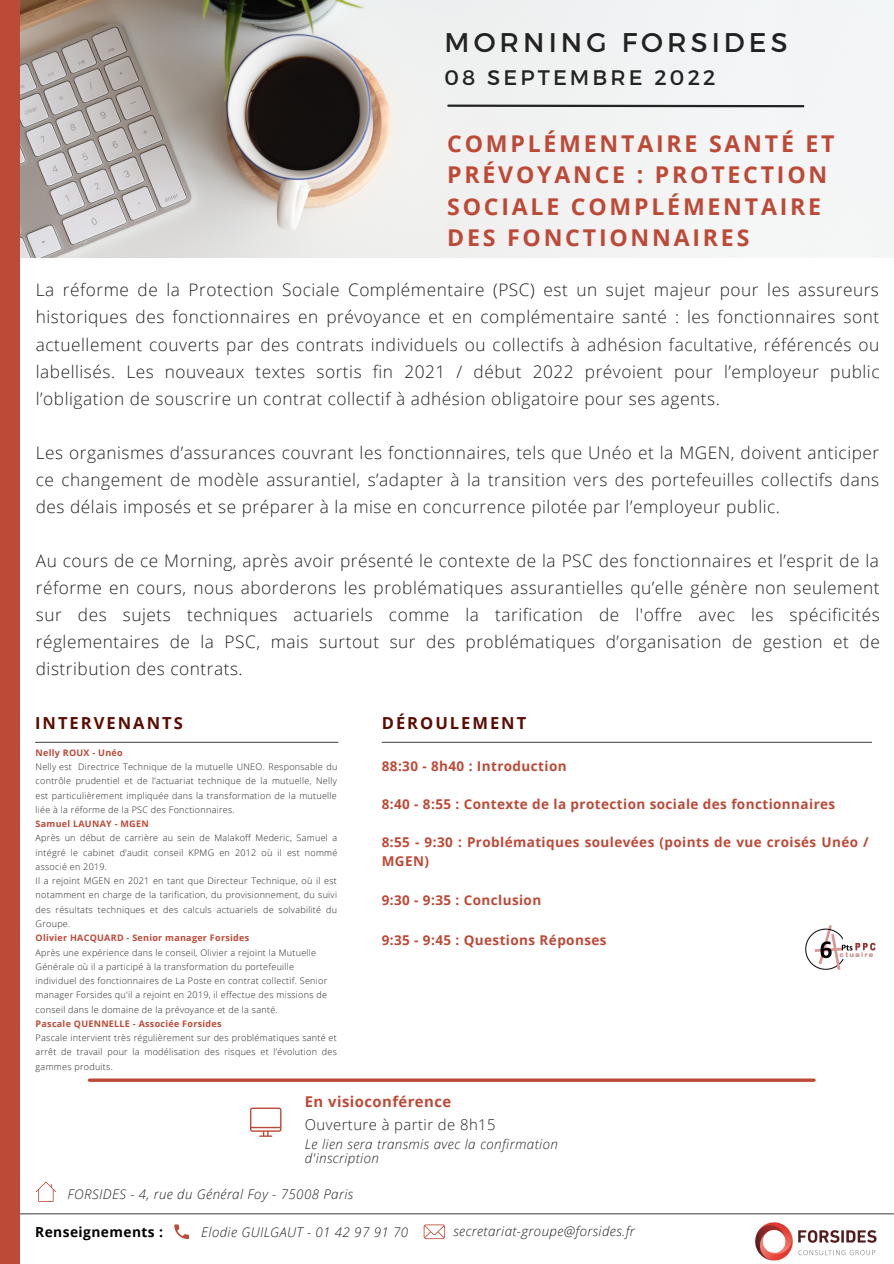
<style>
.page{position:relative;width:894px;height:1264px;background:#fff}
.page>*{position:absolute;margin:0;border:0;box-sizing:border-box;transform-origin:0 0}
.t1{font:27px "Montserrat";letter-spacing:.15em;color:#222}
.t2{font:700 23.1px/31.5px "Open Sans";letter-spacing:.12em;color:#bd4937}
.t3{font:21px "Montserrat";letter-spacing:.15em;color:#222}
.t4{font:300 17.25px/27px "Open Sans";letter-spacing:.03em;color:#222;text-align:justify}
.t5{font:700 16.5px "Open Sans";letter-spacing:.12em;color:#5b0c02}
.t6{font:300 14.85px "Open Sans";letter-spacing:.03em;color:#222}
.t7{font:700 14.85px "Open Sans";letter-spacing:.03em;color:#bd4937}
.t8{font:700 13.8px "Open Sans";letter-spacing:.03em;color:#000}
.t9{font:700 13.5px/19.2px "Open Sans";letter-spacing:.03em;color:#bd4937}
.t10{font:italic 300 13.35px/14.4px "Open Sans";letter-spacing:.03em;color:#222}
.t11{font:300 9px/14.2px "Open Sans";letter-spacing:.03em;color:#222;text-align:justify}
.t12{font:700 9px "Open Sans";letter-spacing:.03em;color:#bd4937}
</style>
<div class="page">
<img style="left:19px;top:0;width:874px;height:258px">
<div style="left:0;top:0;width:19px;height:1263px;background:#bd4937"></div>
<svg style="left:250px;top:1107px;width:31px;height:29px"></svg>
<img style="left:805px;top:925px;width:71px;height:45px">
<svg style="left:174px;top:1224px;width:15px;height:14px"></svg>
<svg style="left:423px;top:1224px;width:22px;height:14px"></svg>
<img style="left:755px;top:1222px;width:122px;height:39px">
<svg style="left:446px;top:103px;width:359px;height:5px"></svg>
<hr style="left:35px;top:741px;width:303px;height:2px;background:#545252">
<hr style="left:89px;top:1078px;width:724px;height:3px;background:#bd4937">
<hr style="left:20px;top:1213px;width:873px;height:1px;background:#545252">
<hr style="left:381px;top:741px;width:490px;height:2px;background:#545252">
<svg style="left:36px;top:1181px;width:20px;height:20px"></svg>
<h1 class="t1" style="left:444px;top:25px;width:344px">MORNING FORSIDES</h1>
<p class="t3" style="left:444px;top:64px;width:272px">08 SEPTEMBRE 2022</p>
<h2 class="t2" style="left:447px;top:127px;width:389px">COMPLÉMENTAIRE SANTÉ ET<br>PRÉVOYANCE : PROTECTION<br>SOCIALE COMPLÉMENTAIRE<br>DES FONCTIONNAIRES</h2>
<p class="t4" style="left:36px;top:276px;width:845px">La réforme de la Protection Sociale Complémentaire (PSC) est un sujet majeur pour les assureurs historiques des fonctionnaires en prévoyance et en complémentaire santé : les fonctionnaires sont actuellement couverts par des contrats individuels ou collectifs à adhésion facultative, référencés ou labellisés. Les nouveaux textes sortis fin 2021 / début 2022 prévoient pour l’employeur public l’obligation de souscrire un contrat collectif à adhésion obligatoire pour ses agents.</p>
<p class="t4" style="left:36px;top:438px;width:844px">Les organismes d’assurances couvrant les fonctionnaires, tels que Unéo et la MGEN, doivent anticiper ce changement de modèle assurantiel, s’adapter à la transition vers des portefeuilles collectifs dans des délais imposés et se préparer à la mise en concurrence pilotée par l’employeur public.</p>
<p class="t4" style="left:36px;top:546px;width:845px">Au cours de ce Morning, après avoir présenté le contexte de la PSC des fonctionnaires et l’esprit de la réforme en cours, nous aborderons les problématiques assurantielles qu’elle génère non seulement sur des sujets techniques actuariels comme la tarification de l'offre avec les spécificités réglementaires de la PSC, mais surtout sur des problématiques d’organisation de gestion et de distribution des contrats.</p>
<p class="t5" style="left:35px;top:711px;width:149px">INTERVENANTS</p>
<p class="t5" style="left:381px;top:711px;width:146px">DÉROULEMENT</p>
<p class="t9" style="left:381px;top:755px;width:186px">88:30 - 8h40 : Introduction</p>
<p class="t9" style="left:381px;top:794px;width:455px">8:40 - 8:55 : Contexte de la protection sociale des fonctionnaires</p>
<p class="t9" style="left:381px;top:832px;width:488px">8:55 - 9:30 : Problématiques soulevées (points de vue croisés Unéo /<br>MGEN)</p>
<p class="t9" style="left:381px;top:889px;width:161px">9:30 - 9:35 : Conclusion</p>
<p class="t9" style="left:381px;top:930px;width:226px">9:35 - 9:45 : Questions Réponses</p>
<p class="t12" style="left:36px;top:746px;width:89px">Nelly ROUX - Unéo</p>
<p class="t11" style="left:36px;top:759px;width:303px">Nelly est Directrice Technique de la mutuelle UNEO. Responsable du contrôle prudentiel et de l’actuariat technique de la mutuelle, Nelly est particulièrement impliquée dans la transformation de la mutuelle liée à la réforme de la PSC des Fonctionnaires.</p>
<p class="t12" style="left:36px;top:817px;width:114px">Samuel LAUNAY - MGEN</p>
<p class="t11" style="left:36px;top:830px;width:303px;text-align:left">Après un début de carrière au sein de Malakoff Mederic, Samuel a intégré le cabinet d’audit conseil KPMG en 2012 où il est nommé associé en 2019.<br>Il a rejoint MGEN en 2021 en tant que Directeur Technique, où il est notamment en charge de la tarification, du provisionnement, du suivi des résultats techniques et des calculs actuariels de solvabilité du Groupe.</p>
<p class="t12" style="left:36px;top:931px;width:215px">Olivier HACQUARD - Senior manager Forsides</p>
<p class="t11" style="left:36px;top:944px;width:293px;text-align:left">Après une expérience dans le conseil, Olivier a rejoint la Mutuelle Générale où il a participé à la transformation du portefeuille individuel des fonctionnaires de La Poste en contrat collectif. Senior manager Forsides qu'il a rejoint en 2019, il effectue des missions de conseil dans le domaine de la prévoyance et de la santé.</p>
<p class="t12" style="left:36px;top:1017px;width:187px">Pascale QUENNELLE - Associée Forsides</p>
<p class="t11" style="left:36px;top:1030px;width:303px">Pascale intervient très régulièrement sur des problématiques santé et arrêt de travail pour la modélisation des risques et l’évolution des gammes produits.</p>
<p class="t7" style="left:305px;top:1090px;width:148px">En visioconférence</p>
<p class="t6" style="left:305px;top:1114px;width:192px">Ouverture à partir de 8h15</p>
<p class="t10" style="left:305px;top:1136px;width:254px">Le lien sera transmis avec la confirmation d'inscription</p>
<p class="t10" style="left:67px;top:1186px;width:287px">FORSIDES - 4, rue du Général Foy - 75008 Paris</p>
<p class="t8" style="left:35px;top:1222px;width:129px">Renseignements :</p>
<p class="t10" style="left:201px;top:1224px;width:208px">Elodie GUILGAUT - 01 42 97 91 70</p>
<p class="t10" style="left:453px;top:1224px;width:183px">secretariat-groupe@forsides.fr</p>
</div>
